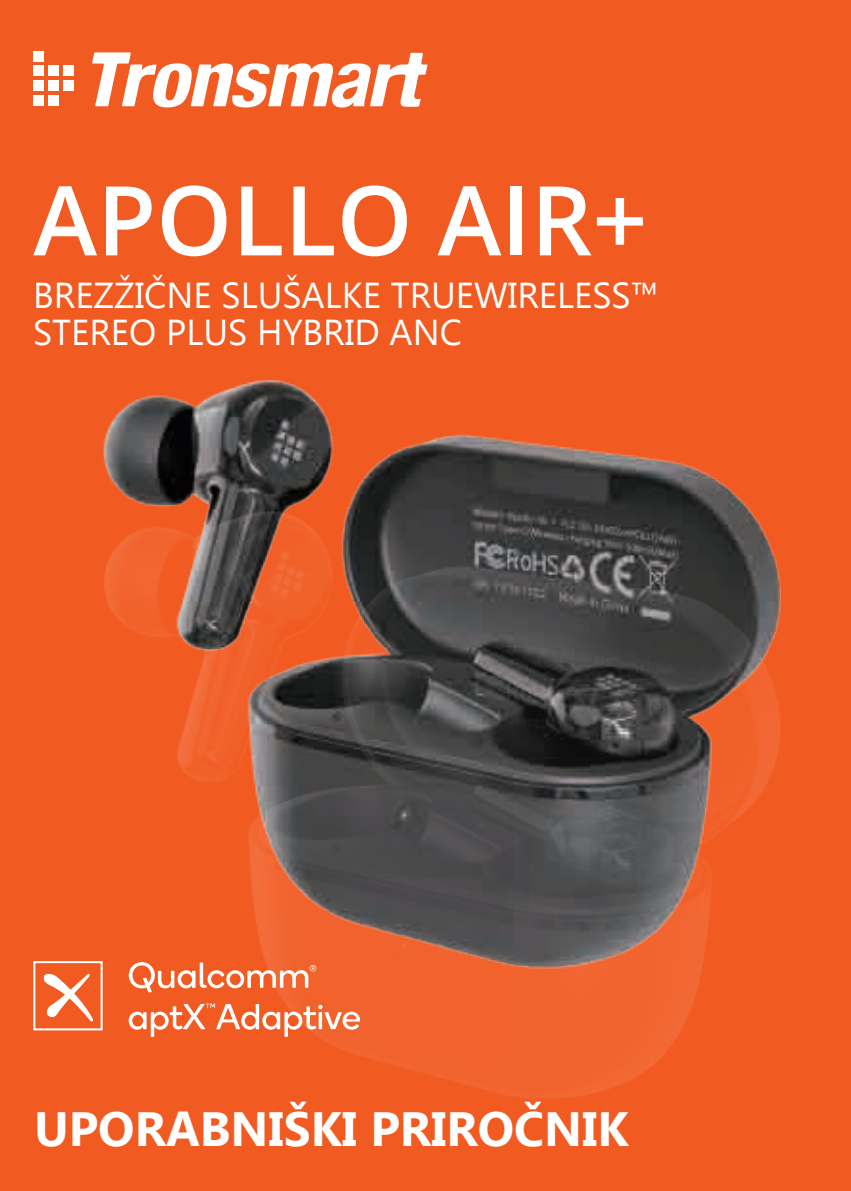
<style>
.page{position:relative;width:851px;height:1191px;background:#fff}
.page>*{position:absolute;margin:0;border:0;box-sizing:border-box;transform-origin:0 0}
.t1{font:600 96.4px "Open Sans";color:#fff}
.t2{font:700 48px "Ebrima";color:#fff}
.t3{font:36px/37.2px "Ebrima";color:#fff}
</style>
<div class="page">
<img style="left:0;top:0;width:850px;height:1191px">
<svg style="left:92px;top:52px;width:335px;height:56px"></svg>
<div style="left:33px;top:51px;width:11px;height:10px;background:#fff"></div>
<div style="left:33px;top:66px;width:11px;height:10px;background:#fff"></div>
<div style="left:48px;top:66px;width:10px;height:10px;background:#fff"></div>
<div style="left:63px;top:66px;width:10px;height:10px;background:#fff"></div>
<div style="left:33px;top:81px;width:11px;height:10px;background:#fff"></div>
<div style="left:48px;top:81px;width:10px;height:10px;background:#fff"></div>
<div style="left:33px;top:95px;width:11px;height:11px;background:#fff"></div>
<div style="left:48px;top:95px;width:10px;height:11px;background:#fff"></div>
<div style="left:63px;top:81px;width:10px;height:10px;background:#fff"></div>
<svg style="left:33px;top:961px;width:70px;height:69px"></svg>
<svg style="left:129px;top:962px;width:187px;height:30px"></svg>
<svg style="left:309px;top:965px;width:7px;height:6px"></svg>
<svg style="left:129px;top:1003px;width:231px;height:33px"></svg>
<h1 class="t1" style="left:33px;top:154px;width:615px">APOLLO AIR+</h1>
<p class="t3" style="left:33px;top:275px;width:626px">BREZŽIČNE SLUŠALKE TRUEWIRELESS™<br>STEREO PLUS HYBRID ANC</p>
<h2 class="t2" style="left:34px;top:1091px;width:596px">UPORABNIŠKI PRIROČNIK</h2>
</div>
